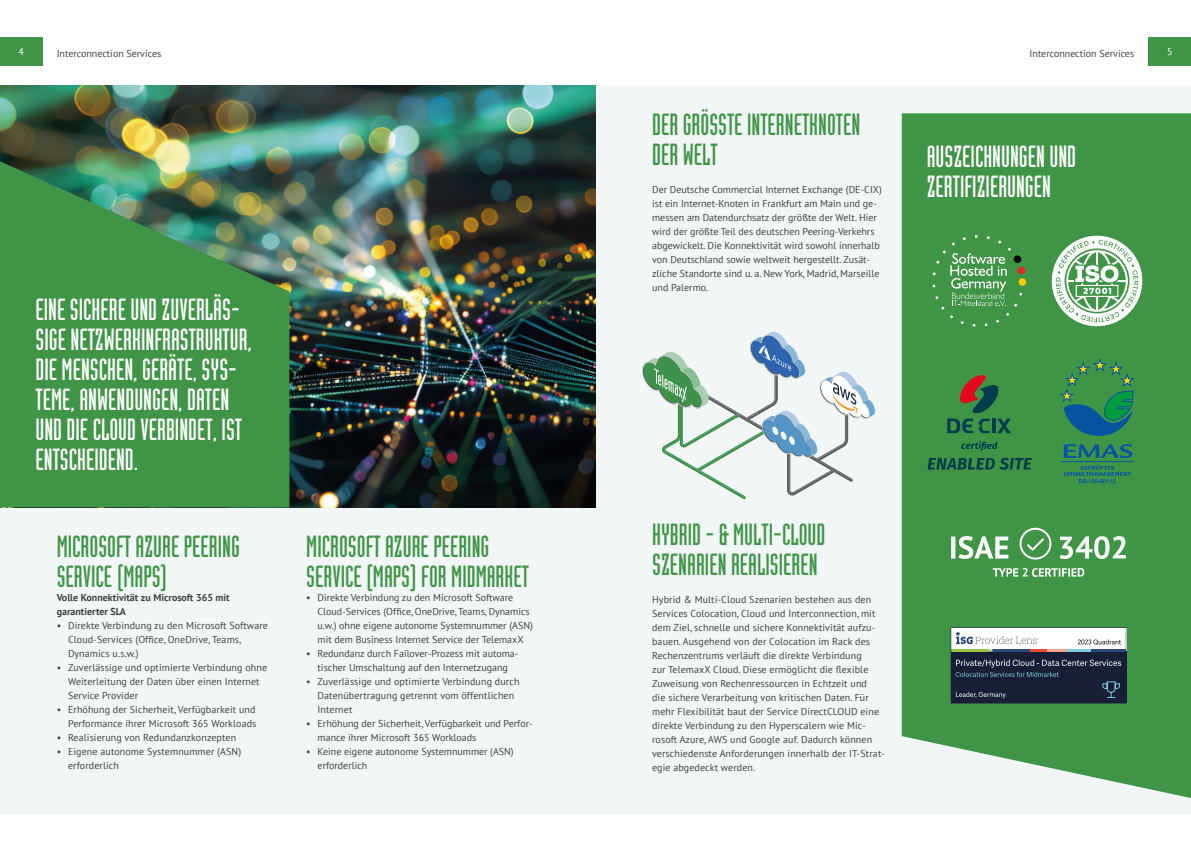
<style>
.page{position:relative;width:1191px;height:842px;background:#fff}
.page>*{position:absolute;margin:0;border:0;box-sizing:border-box;transform-origin:0 0}
.Überschrift_1_-_positiv{font:30px/30px "Industria LT Pro Solid";color:#409446}
.Zitat_negativ{font:30px/30px "Industria LT Pro Solid";color:#fff}
.Überschrift_1_-_positiv-2{font:30px/30px "Industria LT Pro Solid";color:#fff}
.Übereschrift_6_-_positiv{font:10px/14px "PT Sans";letter-spacing:.01em;color:#414142}
.Überschrift_1_-_positiv-3{font:700 10px/14px "PT Sans";color:#414142}
.t1{font:10px "PT Sans";color:#fff}
</style>
<div class="page">
<div style="left:0;top:85px;width:1191px;height:729px;background:#f1f6f6"></div>
<img style="left:0;top:85px;width:595px;height:422px">
<svg style="left:642px;top:331px;width:233px;height:168px"></svg>
<div style="left:901px;top:113px;width:290px;height:685px;background:#409446"></div>
<svg style="left:950px;top:627px;width:176px;height:76px"></svg>
<svg style="left:947px;top:374px;width:63px;height:59px;background:#427142"></svg>
<svg style="left:961px;top:441px;width:36px;height:10px"></svg>
<svg style="left:927px;top:458px;width:105px;height:12px"></svg>
<hr style="left:1060px;top:461px;width:73px;height:1px;background:#0454a1">
<svg style="left:1059px;top:359px;width:75px;height:77px;background:#2e855c"></svg>
<svg style="left:1063px;top:444px;width:69px;height:14px"></svg>
<svg style="left:1064px;top:465px;width:67px;height:18px"></svg>
<svg style="left:951px;top:536px;width:57px;height:23px"></svg>
<svg style="left:1059px;top:536px;width:66px;height:23px"></svg>
<svg style="left:992px;top:568px;width:92px;height:9px"></svg>
<svg style="left:1019px;top:528px;width:32px;height:31px"></svg>
<div style="left:1017px;top:267px;width:8px;height:7px;background:#e42726;border-radius:50%"></div>
<svg style="left:932px;top:235px;width:92px;height:92px;background:#529c56"></svg>
<svg style="left:1051px;top:236px;width:91px;height:90px"></svg>
<svg style="left:0;top:161px;width:289px;height:346px;background:#43904b"></svg>
<div style="left:1148px;top:37px;width:43px;height:29px;background:#409446"></div>
<div style="left:0;top:37px;width:43px;height:29px;background:#409446"></div>
<p class="t1" style="left:19px;top:45px;width:7px">4</p>
<p class="Übereschrift_6_-_positiv" style="left:57px;top:46px;width:106px">Interconnection Services</p>
<p class="Übereschrift_6_-_positiv" style="left:1029px;top:46px;width:106px">Interconnection Services</p>
<p class="t1" style="left:1167px;top:45px;width:7px">5</p>
<p class="Zitat_negativ" style="left:36px;top:297px;width:218px">EINE SICHERE UND ZUVERLÄS-<br>SIGE NETZWERKINFRASTRUKTUR,<br>DIE MENSCHEN, GERÄTE, SYS-<br>TEME, ANWENDUNGEN, DATEN<br>UND DIE CLOUD VERBINDET, IST<br>ENTSCHEIDEND.</p>
<p class="Überschrift_1_-_positiv" style="left:57px;top:534px;width:185px">MICROSOFT AZURE PEERING<br>SERVICE (MAPS)</p>
<p class="Überschrift_1_-_positiv-3" style="left:57px;top:590px;width:175px">Volle Konnektivität zu Microsoft 365 mit garantierter SLA</p>
<p class="Übereschrift_6_-_positiv" style="left:68px;top:618px;width:201px;text-indent:-11px">• Direkte Verbindung zu den Microsoft Software<br>Cloud-Services (Office, OneDrive, Teams,<br>Dynamics u.s.w.)</p>
<p class="Übereschrift_6_-_positiv" style="left:68px;top:660px;width:200px;text-indent:-11px">• Zuverlässige und optimierte Verbindung ohne<br>Weiterleitung der Daten über einen Internet<br>Service Provider</p>
<p class="Übereschrift_6_-_positiv" style="left:57px;top:702px;width:201px;text-align:right">• Erhöhung der Sicherheit, Verfügbarkeit und<br>Performance ihrer Microsoft 365 Workloads</p>
<p class="Übereschrift_6_-_positiv" style="left:57px;top:730px;width:181px">• Realisierung von Redundanzkonzepten</p>
<p class="Übereschrift_6_-_positiv" style="left:68px;top:744px;width:175px;text-indent:-11px">• Eigene autonome Systemnummer (ASN) erforderlich</p>
<p class="Überschrift_1_-_positiv" style="left:306px;top:534px;width:224px">MICROSOFT AZURE PEERING<br>SERVICE (MAPS) FOR MIDMARKET</p>
<p class="Übereschrift_6_-_positiv" style="left:317px;top:590px;width:217px;text-indent:-11px">• Direkte Verbindung zu den Microsoft Software Cloud-Services (Office, OneDrive, Teams, Dynamics u.w.) ohne eigene autonome Systemnummer (ASN) mit dem Business Internet Service der TelemaxX</p>
<p class="Übereschrift_6_-_positiv" style="left:306px;top:646px;width:214px;text-align:center">• Redundanz durch Failover-Prozess mit automa&shy;tischer Umschaltung auf den Internetzugang</p>
<p class="Übereschrift_6_-_positiv" style="left:317px;top:674px;width:203px;text-indent:-11px">• Zuverlässige und optimierte Verbindung durch<br>Datenübertragung getrennt vom öffentlichen<br>Internet</p>
<p class="Übereschrift_6_-_positiv" style="left:317px;top:716px;width:217px;text-indent:-11px">• Erhöhung der Sicherheit, Verfügbarkeit und Perfor&shy;mance ihrer Microsoft 365 Workloads</p>
<p class="Übereschrift_6_-_positiv" style="left:317px;top:744px;width:198px;text-indent:-11px">• Keine eigene autonome Systemnummer (ASN) erforderlich</p>
<p class="Überschrift_1_-_positiv" style="left:652px;top:111px;width:210px">DER GRÖSSTE INTERNETKNOTEN<br>DER WELT</p>
<p class="Übereschrift_6_-_positiv" style="left:652px;top:182px;width:231px">Der Deutsche Commercial Internet Exchange (DE-CIX) ist ein Internet-Knoten in Frankfurt am Main und ge&shy;messen am Datendurchsatz der größte der Welt. Hier wird der größte Teil des deutschen Peering-Verkehrs abgewickelt. Die Konnektivität wird sowohl innerhalb von Deutschland sowie weltweit hergestellt. Zusät&shy;zliche Standorte sind u. a. New York, Madrid, Marseille und Palermo.</p>
<p class="Überschrift_1_-_positiv-2" style="left:926px;top:144px;width:151px">AUSZEICHNUNGEN UND<br>ZERTIFIZIERUNGEN</p>
<p class="Überschrift_1_-_positiv" style="left:652px;top:521px;width:175px">HYBRID - &amp; MULTI-CLOUD<br>SZENARIEN REALISIEREN</p>
<p class="Übereschrift_6_-_positiv" style="left:652px;top:592px;width:234px">Hybrid &amp; Multi-Cloud Szenarien bestehen aus den Services Colocation, Cloud und Interconnection, mit dem Ziel, schnelle und sichere Konnektivität aufzu&shy;bauen. Ausgehend von der Colocation im Rack des Rechenzentrums verläuft die direkte Verbindung<br>zur TelemaxX Cloud. Diese ermöglicht die flexible Zuweisung von Rechenressourcen in Echtzeit und<br>die sichere Verarbeitung von kritischen Daten. Für mehr Flexibilität baut der Service DirectCLOUD eine direkte Verbindung zu den Hyperscalern wie Mic&shy;rosoft Azure, AWS und Google auf. Dadurch können verschiedenste Anforderungen innerhalb der IT-Strat&shy;egie abgedeckt werden.</p>
</div>
